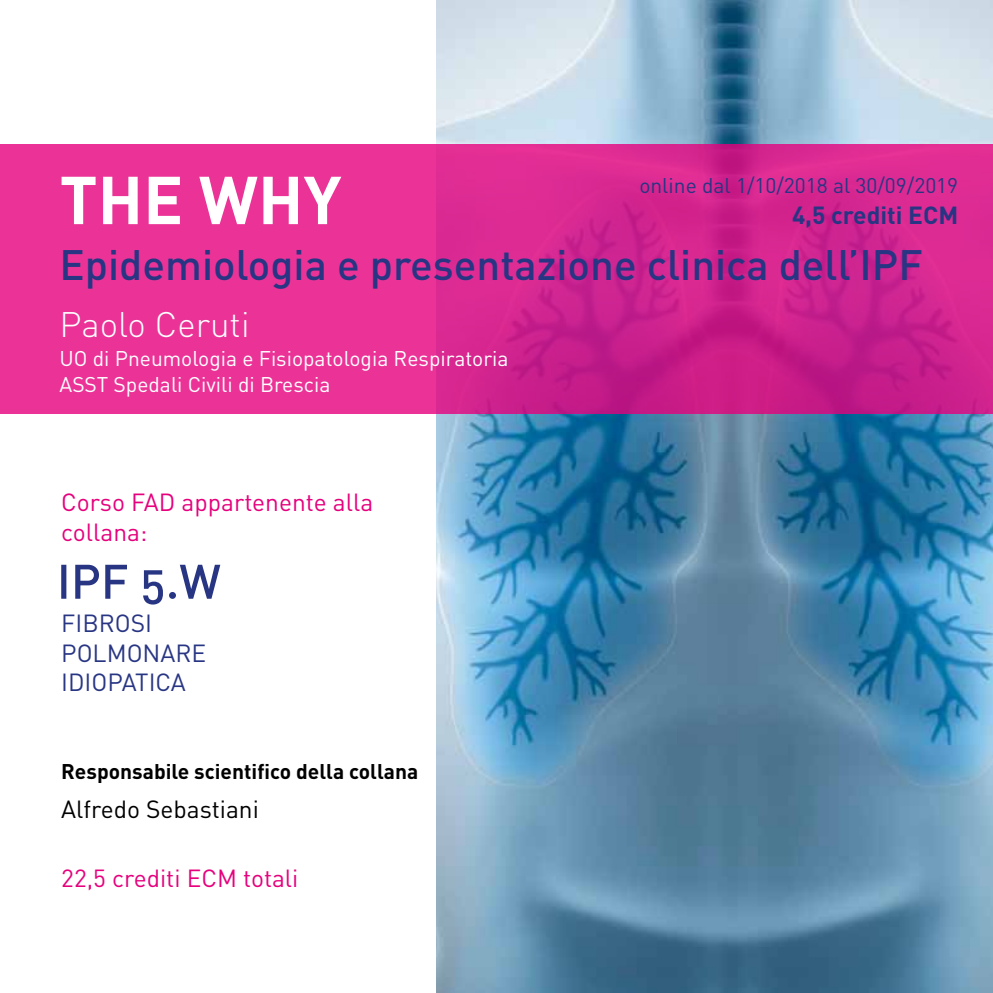
<style>
.page{position:relative;width:993px;height:993px;background:#fff}
.page>*{position:absolute;margin:0;border:0;box-sizing:border-box;transform-origin:0 0}
.t1{font:700 66.5px "DIN";color:#fff}
.t2{font:500 42px "DIN";color:#283583}
.t3{font:300 35px "DIN";color:#fff}
.t4{font:24.5px/29.4px "DIN";color:#e6007d}
.t5{font:24.5px/29.4px "DIN";color:#283583}
.t6{font:24.5px "DIN";color:#000}
.t7{font:700 24.5px "DIN";color:#283583}
.t8{font:21px/25.2px "DIN";color:#fff}
.t9{font:700 21px "DIN";color:#000}
.t10{font:21px "DIN";color:#283583}
</style>
<div class="page">
<img style="left:437px;top:0;width:555px;height:992px">
<svg style="left:0;top:144px;width:992px;height:269px;background:#dc2a92"></svg>
<svg style="left:61px;top:564px;width:159px;height:40px"></svg>
<p class="t10" style="left:639px;top:172px;width:320px">online dal 1/10/2018 al 30/09/2019</p>
<h1 class="t1" style="left:60px;top:156px;width:283px">THE WHY</h1>
<h2 class="t2" style="left:60px;top:237px;width:864px">Epidemiologia e presentazione clinica dell’IPF</h2>
<p class="t7" style="left:791px;top:199px;width:168px">4,5 crediti ECM</p>
<h3 class="t3" style="left:60px;top:303px;width:191px">Paolo Ceruti</h3>
<p class="t8" style="left:60px;top:345px;width:450px">UO di Pneumologia e Fisiopatologia Respiratoria<br>ASST Spedali Civili di Brescia</p>
<p class="t4" style="left:61px;top:487px;width:313px">Corso FAD appartenente alla collana:</p>
<p class="t5" style="left:61px;top:608px;width:146px">FIBROSI<br>POLMONARE<br>IDIOPATICA</p>
<p class="t9" style="left:61px;top:757px;width:358px">Responsabile scientifico della collana</p>
<p class="t6" style="left:61px;top:793px;width:199px">Alfredo Sebastiani</p>
<p class="t4" style="left:61px;top:862px;width:239px">22,5 crediti ECM totali</p>
</div>
